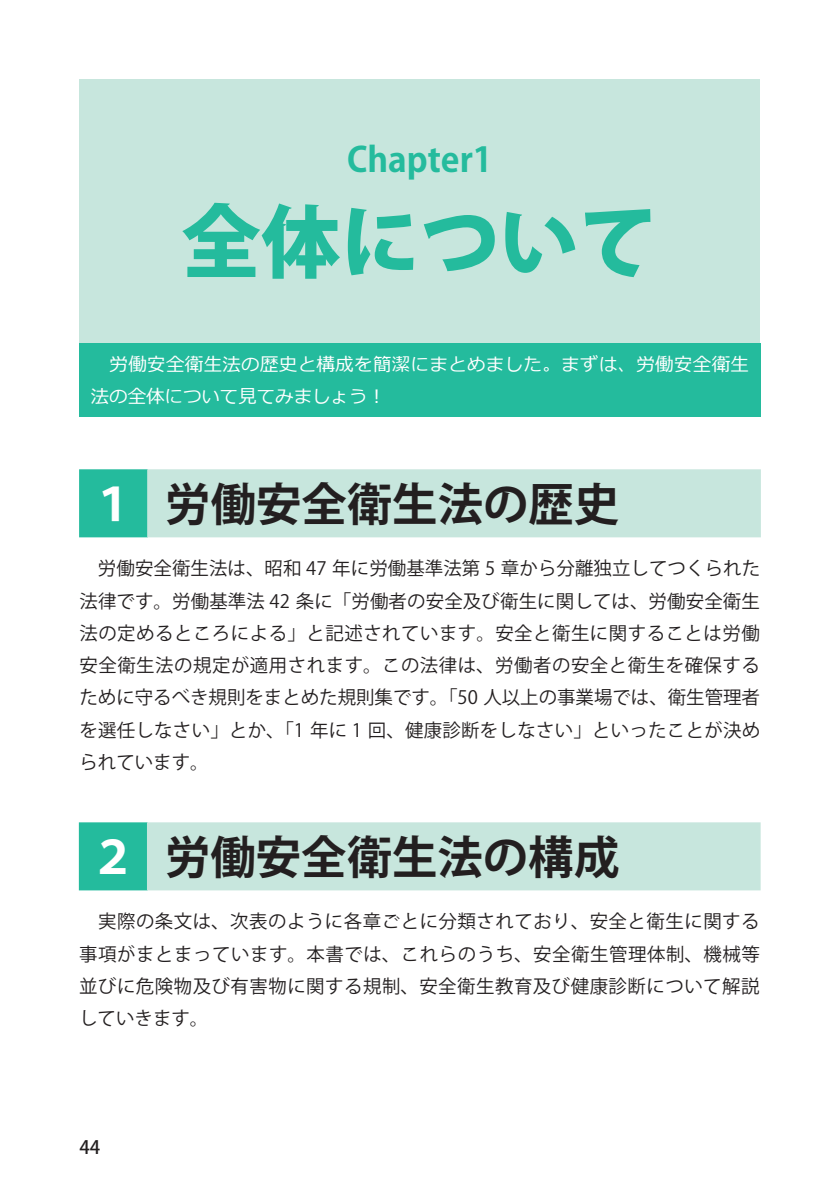
<style>
.page{position:relative;width:840px;height:1191px;background:#fff}
.page>*{position:absolute;margin:0;border:0;box-sizing:border-box;transform-origin:0 0}
.t1{font:800 79.4px "Koz Go Pr 6 N";color:#24bb9d}
.t2{font:700 45.4px "Koz Go Pr 6 N";color:#231f20}
.t3{font:700 34px "Koz Go Pr 6 N";color:#24bb9d}
.t4{font:18.4px/32.2px "Koz Go Pr 6 N";letter-spacing:.015em;color:#231f20;text-align:justify}
.t5{font:18.4px/32.2px "Meiryo";letter-spacing:.02em;color:#fff}
.t6{font:500 18.4px "Koz Go Pr 6 N";color:#231f20}
.s1{color:#fff}
</style>
<div class="page">
<div style="left:79px;top:79px;width:680px;height:264px;background:#c7e6dd"></div>
<div style="left:79px;top:343px;width:681px;height:73px;background:#24bb9d"></div>
<div style="left:79px;top:469px;width:69px;height:68px;background:#24bb9d"></div>
<div style="left:147px;top:469px;width:613px;height:68px;background:#c7e6dd"></div>
<div style="left:79px;top:822px;width:69px;height:68px;background:#24bb9d"></div>
<div style="left:147px;top:822px;width:613px;height:68px;background:#c7e6dd"></div>
<h3 class="t3" style="left:347px;top:140px;width:147px">Chapter1</h3>
<h1 class="t1" style="left:181px;top:197px;width:478px">全体について</h1>
<p class="t5" style="left:91px;top:349px;width:659px">　労働安全衛生法の歴史と構成を簡潔にまとめました。まずは、労働安全衛生法の全体について見てみましょう！</p>
<h2 class="t2" style="left:90px;top:478px;width:530px"><span class="s1">１</span> 労働安全衛生法の歴史</h2>
<p class="t4" style="left:79px;top:553px;width:682px">　労働安全衛生法は、昭和 47 年に労働基準法第 5 章から分離独立してつくられた法律です。労働基準法 42 条に「労働者の安全及び衛生に関しては、労働安全衛生法の定めるところによる」と記述されています。安全と衛生に関することは労働安全衛生法の規定が適用されます。この法律は、労働者の安全と衛生を確保するために守るべき規則をまとめた規則集です。「50 人以上の事業場では、衛生管理者を選任しなさい」とか、「1 年に 1 回、健康診断をしなさい」といったことが決められています。</p>
<h2 class="t2" style="left:90px;top:831px;width:530px"><span class="s1">２</span> 労働安全衛生法の構成</h2>
<p class="t4" style="left:79px;top:906px;width:681px">　実際の条文は、次表のように各章ごとに分類されており、安全と衛生に関する事項がまとまっています。本書では、これらのうち、安全衛生管理体制、機械等並びに危険物及び有害物に関する規制、安全衛生教育及び健康診断について解説していきます。</p>
<p class="t6" style="left:79px;top:1137px;width:22px">44</p>
</div>
